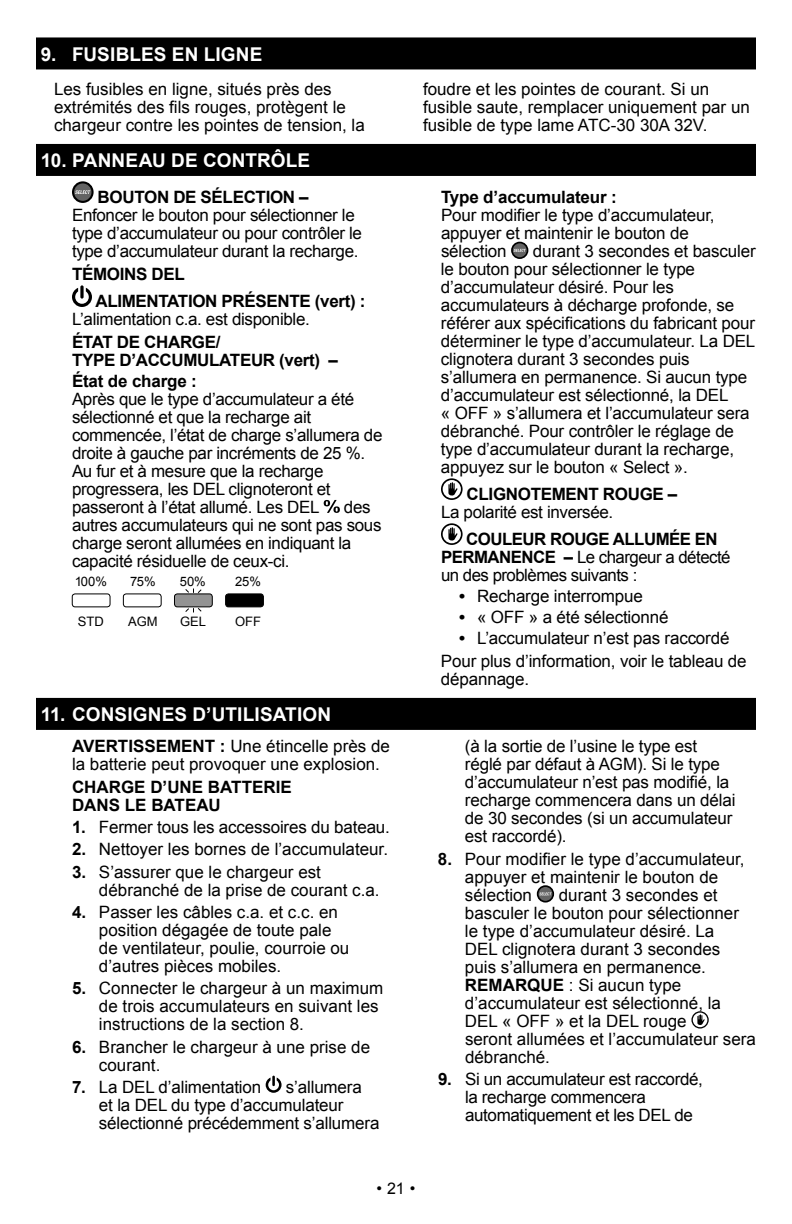
<style>
.page{position:relative;width:792px;height:1224px;background:#fff}
.page>*{position:absolute;margin:0;border:0;box-sizing:border-box;transform-origin:0 0}
.t1{font:700 19px "Arial";letter-spacing:.01em;color:#fff}
.t2{font:17px/18px "Arial";letter-spacing:-.01em;color:#000}
.t3{font:700 17px/27px "Arial";letter-spacing:-.02em;color:#000}
.t4{font:17px/18px "Arial";letter-spacing:-.03em;color:#000}
.t5{font:700 17px/18px "Arial";color:#000}
.t6{font:16px "Arial";color:#000}
.t7{font:13px "Arial";color:#000}
.s1{font-weight:700}
</style>
<div class="page">
<div style="left:36px;top:37px;width:720px;height:32px;background:#000"></div>
<div style="left:36px;top:144px;width:720px;height:32px;background:#000"></div>
<svg style="left:73px;top:182px;width:20px;height:20px"></svg>
<div style="left:72px;top:181px;width:22px;height:22px;border:2px solid #000;border-radius:50%"></div>
<svg style="left:75px;top:190px;width:15px;height:4px"></svg>
<svg style="left:72px;top:288px;width:20px;height:19px"></svg>
<svg style="left:80px;top:285px;width:4px;height:14px"></svg>
<svg style="left:324px;top:500px;width:16px;height:13px"></svg>
<div style="left:72px;top:594px;width:38px;height:13px;border:1px solid #000;border-radius:3px"></div>
<div style="left:123px;top:594px;width:38px;height:13px;border:1px solid #000;border-radius:3px"></div>
<div style="left:174px;top:594px;width:38px;height:13px;background:#939393;border-radius:3px"></div>
<div style="left:174px;top:594px;width:39px;height:13px;border:1px solid #000;border-radius:3px"></div>
<div style="left:226px;top:594px;width:37px;height:13px;background:#000;border-radius:3px"></div>
<div style="left:225px;top:594px;width:39px;height:13px;border:1px solid #000;border-radius:3px"></div>
<svg style="left:185px;top:589px;width:17px;height:4px"></svg>
<svg style="left:185px;top:608px;width:17px;height:4px"></svg>
<div style="left:512px;top:243px;width:16px;height:15px;background:#636363;border-radius:50%"></div>
<div style="left:511px;top:242px;width:17px;height:17px;border:2px solid #000;border-radius:50%"></div>
<svg style="left:514px;top:249px;width:12px;height:3px"></svg>
<svg style="left:441px;top:478px;width:22px;height:22px"></svg>
<svg style="left:441px;top:523px;width:22px;height:22px"></svg>
<div style="left:36px;top:698px;width:720px;height:32px;background:#000"></div>
<svg style="left:266px;top:1076px;width:16px;height:17px"></svg>
<svg style="left:538px;top:886px;width:15px;height:16px"></svg>
<div style="left:537px;top:885px;width:17px;height:18px;border:2px solid #000;border-radius:50%"></div>
<svg style="left:539px;top:892px;width:13px;height:3px"></svg>
<svg style="left:691px;top:1011px;width:18px;height:18px"></svg>
<p class="t1" style="left:41px;top:42px;width:223px">9. FUSIBLES EN LIGNE</p>
<p class="t2" style="left:54px;top:80px;width:312px">Les fusibles en ligne, situés près des extrémités des fils rouges, protègent le chargeur contre les pointes de tension, la</p>
<p class="t2" style="left:423px;top:80px;width:328px">foudre et les pointes de courant. Si un fusible saute, remplacer uniquement par un fusible de type lame ATC-30 30A 32V.</p>
<p class="t1" style="left:41px;top:148px;width:271px">10. PANNEAU DE CONTRÔLE</p>
<p class="t3" style="left:98px;top:184px;width:213px">BOUTON DE SÉLECTION –</p>
<p class="t2" style="left:72px;top:206px;width:292px">Enfoncer le bouton pour sélectionner le type d’accumulateur ou pour contrôler le type d’accumulateur durant la recharge.</p>
<p class="t3" style="left:95px;top:261px;width:272px;text-indent:-23px">TÉMOINS DEL<br>ALIMENTATION PRÉSENTE (vert) :</p>
<p class="t2" style="left:72px;top:310px;width:239px">L’alimentation c.a. est disponible.</p>
<p class="t3" style="left:72px;top:334px;width:267px;line-height:18px">ÉTAT DE CHARGE/<br>TYPE D’ACCUMULATEUR (vert) –</p>
<p class="t3" style="left:72px;top:368px;width:126px">État de charge :</p>
<p class="t2" style="left:72px;top:390px;width:312px">Après que le type d’accumulateur a été sélectionné et que la recharge ait commencée, l’état de charge s’allumera de droite à gauche par incréments de 25 %.<br>Au fur et à mesure que la recharge progressera, les DEL clignoteront et passeront à l’état allumé. Les DEL</p>
<p class="t3" style="left:441px;top:184px;width:177px">Type d’accumulateur :</p>
<p class="t2" style="left:441px;top:206px;width:275px">Pour modifier le type d’accumulateur, appuyer et maintenir le bouton de sélection</p>
<p class="t2" style="left:441px;top:242px;width:316px;text-indent:92px">durant 3 secondes et basculer le bouton pour sélectionner le type d’accumulateur désiré. Pour les accumulateurs à décharge profonde, se référer aux spécifications du fabricant pour déterminer le type d’accumulateur. La DEL clignotera durant 3 secondes puis s’allumera en permanence. Si aucun type d’accumulateur est sélectionné, la DEL<br>« OFF » s’allumera et l’accumulateur sera débranché. Pour contrôler le réglage de type d’accumulateur durant la recharge, appuyez sur le bouton « Select ».</p>
<p class="t3" style="left:467px;top:481px;width:212px">CLIGNOTEMENT ROUGE –</p>
<p class="t2" style="left:441px;top:503px;width:174px">La polarité est inversée.</p>
<p class="t4" style="left:441px;top:530px;width:291px;text-indent:25px"><span class="s1">COULEUR ROUGE ALLUMÉE EN<br>PERMANENCE –</span> Le chargeur a détecté un des problèmes suivants :</p>
<p class="t2" style="left:459px;top:587px;width:185px"><span class="s1">•</span> Recharge interrompue</p>
<p class="t2" style="left:459px;top:608px;width:211px"><span class="s1">•</span> « OFF » a été sélectionné</p>
<p class="t2" style="left:441px;top:626px;width:307px;line-height:23px;text-align:center"><span class="s1">•</span> L’accumulateur n’est pas raccordé<br>Pour plus d’information, voir le tableau de</p>
<p class="t2" style="left:441px;top:670px;width:90px">dépannage.</p>
<p class="t2" style="left:72px;top:498px;width:311px;text-indent:272px">des autres accumulateurs qui ne sont pas sous charge seront allumées en indiquant la capacité résiduelle de ceux-ci.</p>
<p class="t7" style="left:75px;top:573px;width:34px">100%</p>
<p class="t7" style="left:130px;top:573px;width:27px">75%</p>
<p class="t7" style="left:180px;top:573px;width:28px">50%</p>
<p class="t7" style="left:235px;top:573px;width:28px">25%</p>
<p class="t7" style="left:78px;top:613px;width:27px">STD</p>
<p class="t7" style="left:128px;top:613px;width:31px">AGM</p>
<p class="t7" style="left:180px;top:613px;width:28px">GEL</p>
<p class="t7" style="left:235px;top:613px;width:27px">OFF</p>
<p class="t1" style="left:41px;top:702px;width:292px">11. CONSIGNES D’UTILISATION</p>
<p class="t2" style="left:72px;top:737px;width:319px"><span class="s1">AVERTISSEMENT :</span> Une étincelle près de la batterie peut provoquer une explosion.</p>
<p class="t5" style="left:72px;top:778px;width:221px">CHARGE D’UNE BATTERIE<br>DANS LE BATEAU</p>
<p class="t2" style="left:72px;top:818px;width:319px"><span class="s1">1.</span> Fermer tous les accessoires du bateau.</p>
<p class="t2" style="left:72px;top:840px;width:318px"><span class="s1">2.</span> Nettoyer les bornes de l’accumulateur.</p>
<p class="t2" style="left:99px;top:863px;width:282px;text-indent:-27px"><span class="s1">3.</span> S’assurer que le chargeur est débranché de la prise de courant c.a.</p>
<p class="t2" style="left:99px;top:903px;width:252px;text-indent:-27px"><span class="s1">4.</span> Passer les câbles c.a. et c.c. en position dégagée de toute pale de ventilateur, poulie, courroie ou d’autres pièces mobiles.</p>
<p class="t2" style="left:99px;top:979px;width:286px;text-indent:-27px"><span class="s1">5.</span> Connecter le chargeur à un maximum de trois accumulateurs en suivant les instructions de la section 8.</p>
<p class="t2" style="left:99px;top:1038px;width:273px;text-indent:-27px"><span class="s1">6.</span> Brancher le chargeur à une prise de courant.</p>
<p class="t2" style="left:72px;top:1078px;width:191px"><span class="s1">7.</span> La DEL d’alimentation</p>
<p class="t2" style="left:99px;top:1078px;width:282px;text-indent:187px">s’allumera et la DEL du type d’accumulateur sélectionné précédemment s’allumera</p>
<p class="t6" style="left:376px;top:1178px;width:41px">•21•</p>
<p class="t2" style="left:465px;top:737px;width:272px">(à la sortie de l’usine le type est réglé par défaut à AGM). Si le type d’accumulateur n’est pas modifié, la recharge commencera dans un délai de 30 secondes (si un accumulateur est raccordé).</p>
<p class="t2" style="left:465px;top:850px;width:281px;text-indent:-27px"><span class="s1">8.</span> Pour modifier le type d’accumulateur, appuyer et maintenir le bouton de sélection</p>
<p class="t2" style="left:465px;top:886px;width:292px;text-indent:94px">durant 3 secondes et basculer le bouton pour sélectionner le type d’accumulateur désiré. La<br>DEL clignotera durant 3 secondes<br>puis s’allumera en permanence.<br><span class="s1">REMARQUE</span> : Si aucun type d’accumulateur est sélectionné, la<br>DEL « OFF » et la DEL rouge<br>seront allumées et l’accumulateur sera débranché.</p>
<p class="t2" style="left:465px;top:1070px;width:239px;text-indent:-27px"><span class="s1">9.</span> Si un accumulateur est raccordé, la recharge commencera automatiquement et les DEL de</p>
</div>
